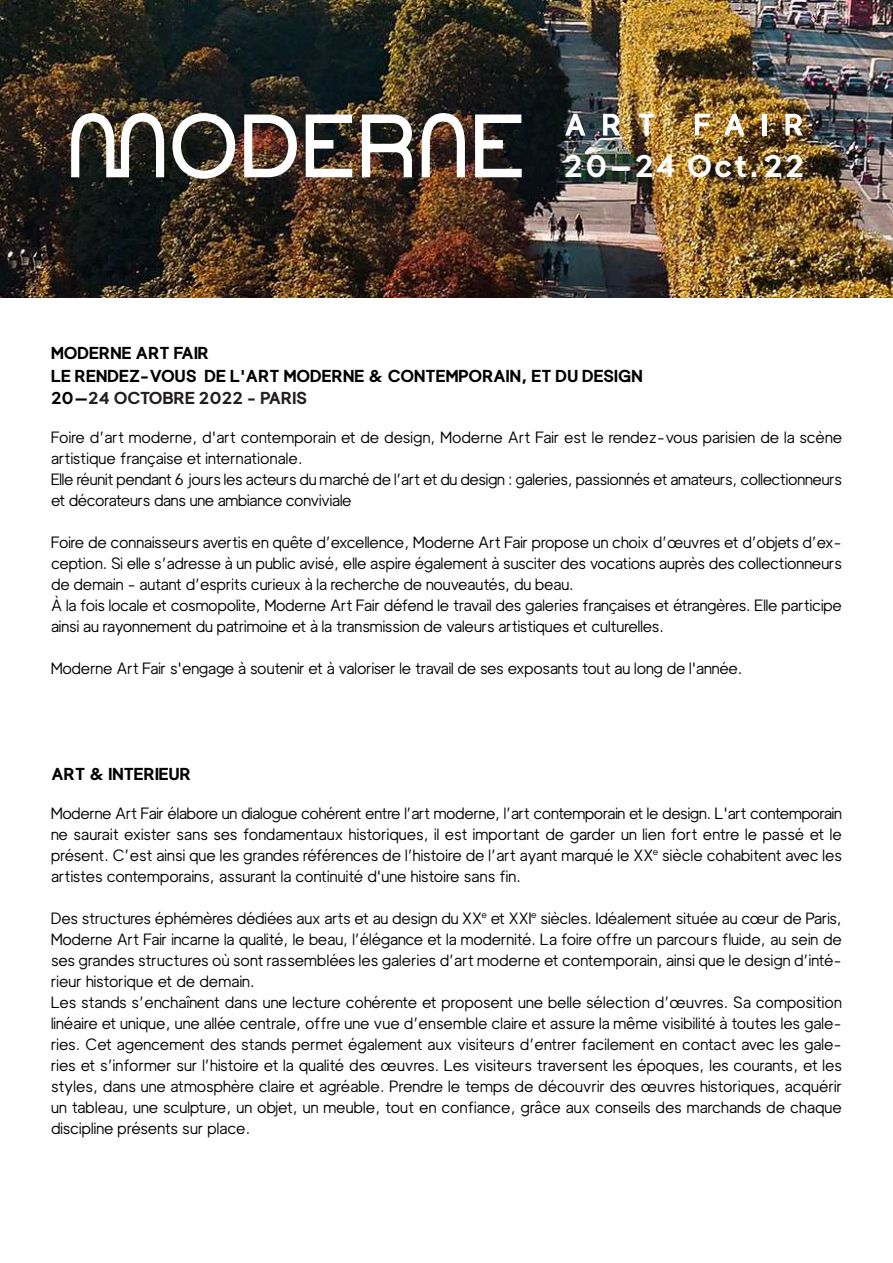
<style>
.page{position:relative;width:893px;height:1263px;background:#fff}
.page>*{position:absolute;margin:0;border:0;box-sizing:border-box;transform-origin:0 0}
.t1{font:700 30px "Luxora Grotesk";letter-spacing:.065em;color:#fff}
.t2{font:700 16.5px/22.5px "Luxora Grotesk";color:#000}
.t3{font:300 15.75px/21px "Luxora Grotesk";color:#000}
.s1{color:#231f20}
</style>
<div class="page">
<img style="left:0;top:0;width:893px;height:298px">
<svg style="left:362px;top:114px;width:50px;height:63px"></svg>
<svg style="left:71px;top:113px;width:93px;height:64px"></svg>
<svg style="left:172px;top:113px;width:63px;height:66px"></svg>
<img style="left:244px;top:114px;width:53px;height:63px">
<svg style="left:306px;top:114px;width:46px;height:63px"></svg>
<svg style="left:422px;top:113px;width:43px;height:64px"></svg>
<svg style="left:475px;top:114px;width:47px;height:63px"></svg>
<svg style="left:565px;top:114px;width:20px;height:22px"></svg>
<svg style="left:603px;top:114px;width:18px;height:21px"></svg>
<svg style="left:639px;top:114px;width:15px;height:21px"></svg>
<svg style="left:695px;top:114px;width:15px;height:21px"></svg>
<svg style="left:724px;top:114px;width:20px;height:21px"></svg>
<hr style="left:762px;top:114px;width:4px;height:21px;background:#fff">
<svg style="left:785px;top:114px;width:18px;height:21px"></svg>
<h1 class="t1" style="left:564px;top:146px;width:242px">20-- 24 Oct. 22</h1>
<p class="t2" style="left:51px;top:341px;width:593px">MODERNE ART FAIR<br>LE RENDEZ-VOUS DE L'ART MODERNE &amp; CONTEMPORAIN, ET DU DESIGN<br>20—<span class="s1">24 OCTOBRE 2022 - PARIS</span></p>
<p class="t3" style="left:51px;top:426px;width:793px">Foire d’art moderne, d'art contemporain et de design, Moderne Art Fair est le rendez-vous parisien de la scène artistique française et internationale.<br>Elle réunit pendant 6 jours les acteurs du marché de l’art et du design : galeries, passionnés et amateurs, collectionneurs et décorateurs dans une ambiance conviviale</p>
<p class="t3" style="left:51px;top:531px;width:792px">Foire de connaisseurs avertis en quête d’excellence, Moderne Art Fair propose un choix d’œuvres et d’objets d’ex&shy;ception. Si elle s’adresse à un public avisé, elle aspire également à susciter des vocations auprès des collectionneurs de demain - autant d’esprits curieux à la recherche de nouveautés, du beau.<br>À la fois locale et cosmopolite, Moderne Art Fair défend le travail des galeries françaises et étrangères. Elle participe ainsi au rayonnement du patrimoine et à la transmission de valeurs artistiques et culturelles.</p>
<p class="t3" style="left:51px;top:657px;width:693px">Moderne Art Fair s'engage à soutenir et à valoriser le travail de ses exposants tout au long de l'année.</p>
<p class="t2" style="left:51px;top:762px;width:141px">ART &amp; INTERIEUR</p>
<p class="t3" style="left:51px;top:802px;width:793px;text-align:justify">Moderne Art Fair élabore un dialogue cohérent entre l’art moderne, l’art contemporain et le design. L'art contemporain ne saurait exister sans ses fondamentaux historiques, il est important de garder un lien fort entre le passé et le présent. C’est ainsi que les grandes références de l’histoire de l’art ayant marqué le XX<sup>e</sup> siècle cohabitent avec les artistes contemporains, assurant la continuité d'une histoire sans fin.</p>
<p class="t3" style="left:51px;top:907px;width:792px">Des structures éphémères dédiées aux arts et au design du XX<sup>e</sup> et XXI<sup>e</sup> siècles. Idéalement située au cœur de Paris, Moderne Art Fair incarne la qualité, le beau, l’élégance et la modernité. La foire offre un parcours fluide, au sein de ses grandes structures où sont rassemblées les galeries d’art moderne et contemporain, ainsi que le design d’inté&shy;rieur historique et de demain.<br>Les stands s’enchaînent dans une lecture cohérente et proposent une belle sélection d’œuvres. Sa composition linéaire et unique, une allée centrale, offre une vue d’ensemble claire et assure la même visibilité à toutes les gale&shy;ries. Cet agencement des stands permet également aux visiteurs d’entrer facilement en contact avec les gale&shy;ries et s’informer sur l’histoire et la qualité des œuvres. Les visiteurs traversent les époques, les courants, et les styles, dans une atmosphère claire et agréable. Prendre le temps de découvrir des œuvres historiques, acquérir un tableau, une sculpture, un objet, un meuble, tout en confiance, grâce aux conseils des marchands de chaque discipline présents sur place.</p>
</div>
